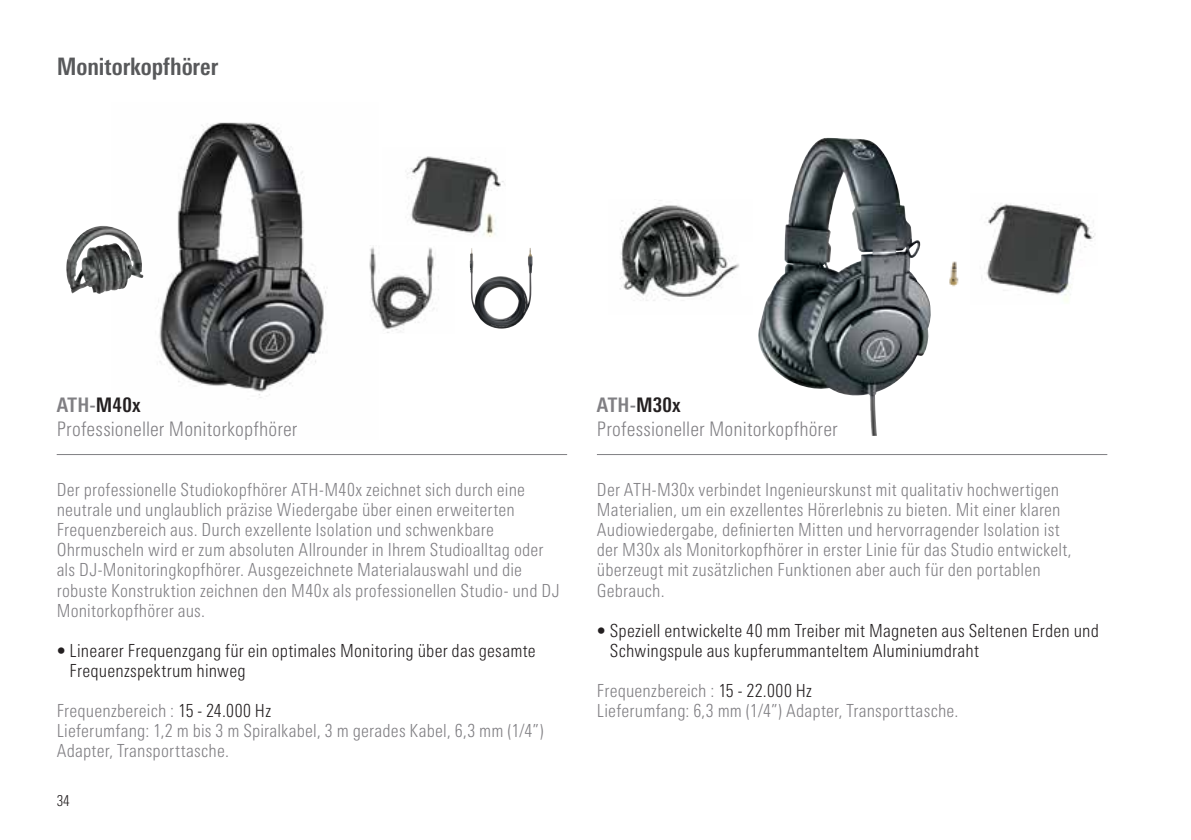
<style>
.page{position:relative;width:1191px;height:840px;background:#fff}
.page>*{position:absolute;margin:0;border:0;box-sizing:border-box;transform-origin:0 0}
.t1{font:700 condensed 24px "Univers Next Pro";color:#58595b}
.t2{font:300 condensed 20px/24px "Univers Next Pro";letter-spacing:.005em;color:#807f83}
.t3{font:300 condensed 18px/20px "Univers Next Pro";letter-spacing:.01em;color:#807f83}
.t4{font:300 condensed 18px/20px "Univers Next Pro";letter-spacing:.01em;color:#231f20}
.t5{font:300 condensed 15px "Univers Next Pro";color:#231f20}
.s1{font-weight:700}
.s2{font-weight:700;color:#231f20}
.s3{color:#231f20}
</style>
<div class="page">
<img style="left:620px;top:200px;width:109px;height:101px">
<img style="left:405px;top:156px;width:99px;height:81px">
<img style="left:143px;top:122px;width:183px;height:276px">
<img style="left:66px;top:226px;width:77px;height:68px">
<img style="left:758px;top:138px;width:173px;height:297px">
<img style="left:981px;top:203px;width:115px;height:99px">
<img style="left:949px;top:261px;width:10px;height:26px">
<hr style="left:57px;top:454px;width:510px;height:1px;background:#807f83">
<hr style="left:597px;top:454px;width:510px;height:1px;background:#807f83">
<img style="left:369px;top:246px;width:66px;height:87px">
<img style="left:470px;top:248px;width:60px;height:57px">
<h1 class="t1" style="left:57px;top:52px;width:163px">Monitorkopfhörer</h1>
<p class="t2" style="left:57px;top:393px;width:242px"><span class="s1">ATH-</span><span class="s2">M40x<br></span>Professioneller Monitorkopfhörer</p>
<p class="t3" style="left:57px;top:479px;width:504px">Der professionelle Studiokopfhörer ATH-M40x zeichnet sich durch eine neutrale und unglaublich präzise Wiedergabe über einen erweiterten Frequenzbereich aus. Durch exzellente Isolation und schwenkbare Ohrmuscheln wird er zum absoluten Allrounder in Ihrem Studioalltag oder als DJ-Monitoringkopfhörer. Ausgezeichnete Materialauswahl und die robuste Konstruktion zeichnen den M40x als professionellen Studio- und DJ Monitorkopfhörer aus.</p>
<p class="t4" style="left:70px;top:639px;width:467px;text-indent:-13px">• Linearer Frequenzgang für ein optimales Monitoring über das gesamte<br>Frequenzspektrum hinweg</p>
<p class="t3" style="left:57px;top:699px;width:488px">Frequenzbereich : <span class="s3">15 - 24.000 Hz<br></span>Lieferumfang: 1,2 m bis 3 m Spiralkabel, 3 m gerades Kabel, 6,3 mm (1/4”)<br>Adapter, Transporttasche.</p>
<p class="t5" style="left:57px;top:791px;width:15px">34</p>
<p class="t2" style="left:597px;top:393px;width:242px"><span class="s1">ATH-</span><span class="s2">M30x<br></span>Professioneller Monitorkopfhörer</p>
<p class="t3" style="left:597px;top:479px;width:476px">Der ATH-M30x verbindet Ingenieurskunst mit qualitativ hochwertigen Materialien, um ein exzellentes Hörerlebnis zu bieten. Mit einer klaren Audiowiedergabe, definierten Mitten und hervorragender Isolation ist der M30x als Monitorkopfhörer in erster Linie für das Studio entwickelt, überzeugt mit zusätzlichen Funktionen aber auch für den portablen Gebrauch.</p>
<p class="t4" style="left:610px;top:619px;width:490px;text-indent:-13px">• Speziell entwickelte 40 mm Treiber mit Magneten aus Seltenen Erden und<br>Schwingspule aus kupferummanteltem Aluminiumdraht</p>
<p class="t3" style="left:597px;top:679px;width:363px">Frequenzbereich : <span class="s3">15 - 22.000 Hz<br></span>Lieferumfang: 6,3 mm (1/4”) Adapter, Transporttasche.</p>
</div>
